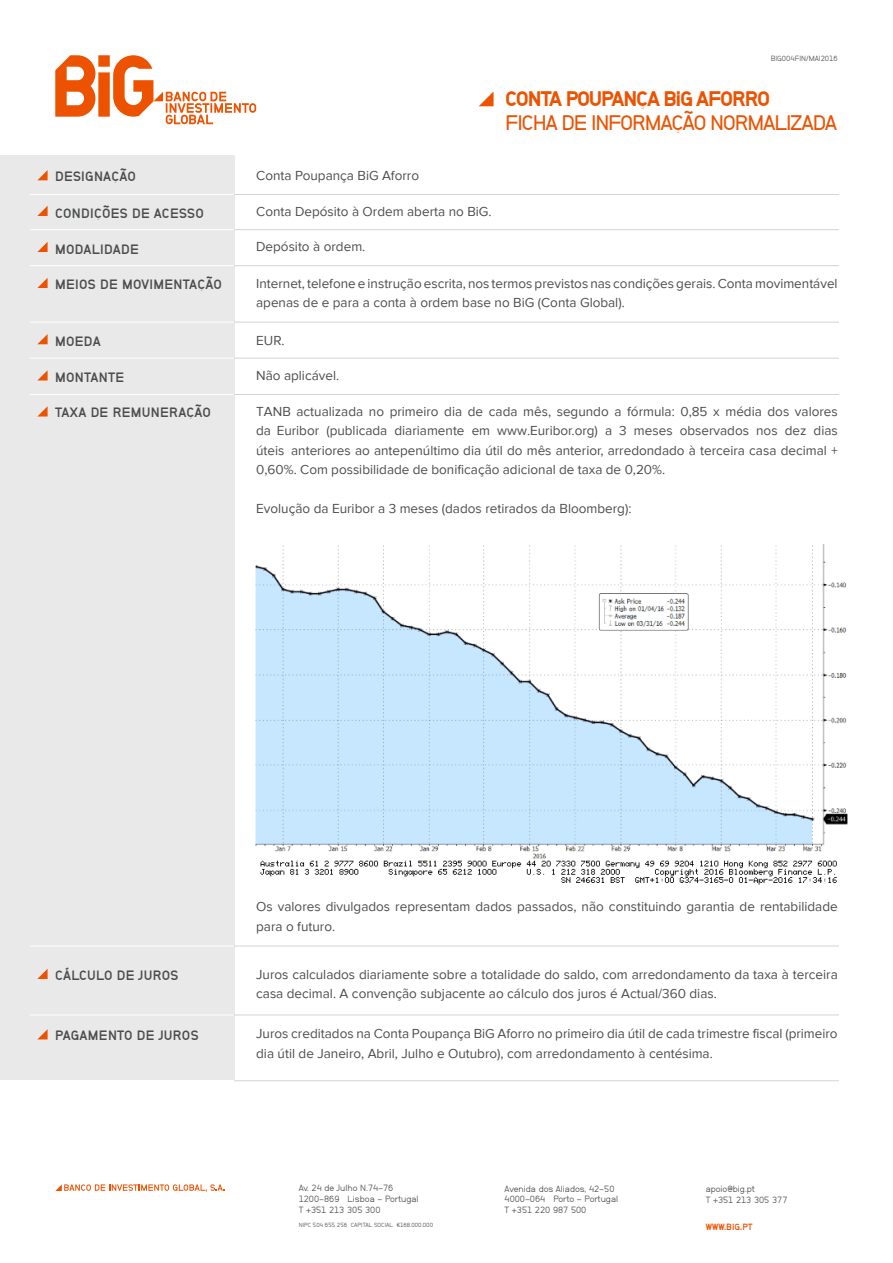
<style>
.page{position:relative;width:893px;height:1263px;background:#fff}
.page>*{position:absolute;margin:0;border:0;box-sizing:border-box;transform-origin:0 0}
.t1{font:21px "Neubau Grotesk Hal";letter-spacing:-.055em;color:#ed5200}
.t2{font:21px "Neubau Grotesk Sch";letter-spacing:-.055em;color:#ed5200}
.t3{font:13.5px/19.5px "Proxima Nova";color:#4b4c4d}
.t4{font:13.5px "Neubau Grotesk Fet";letter-spacing:.02em;color:#4b4c4d}
.t5{font:9px "Neubau Grotesk Nor";color:#4b4c4d}
.t6{font:9px "Neubau Grotesk Fet";letter-spacing:.015em;color:#ed5200}
.t7{font:7.5px "Neubau Grotesk Nor";color:#4b4c4d}
.t8{font:6px "Neubau Grotesk Nor";color:#4b4c4d}
</style>
<div class="page">
<div style="left:0;top:155px;width:235px;height:925px;background:#e9e9e9"></div>
<svg style="left:55px;top:55px;width:201px;height:69px"></svg>
<svg style="left:37px;top:170px;width:11px;height:10px"></svg>
<svg style="left:37px;top:206px;width:11px;height:10px"></svg>
<svg style="left:37px;top:242px;width:11px;height:10px"></svg>
<svg style="left:37px;top:278px;width:11px;height:10px"></svg>
<svg style="left:37px;top:334px;width:11px;height:10px"></svg>
<svg style="left:38px;top:370px;width:10px;height:10px"></svg>
<svg style="left:38px;top:406px;width:10px;height:10px"></svg>
<svg style="left:37px;top:969px;width:11px;height:10px"></svg>
<svg style="left:38px;top:1029px;width:10px;height:10px"></svg>
<svg style="left:479px;top:91px;width:15px;height:15px"></svg>
<hr style="left:234px;top:194px;width:605px;height:1px;background:#231f20">
<hr style="left:234px;top:229px;width:605px;height:1px;background:#231f20">
<hr style="left:234px;top:265px;width:605px;height:1px;background:#231f20">
<hr style="left:234px;top:322px;width:605px;height:1px;background:#231f20">
<hr style="left:234px;top:358px;width:605px;height:1px;background:#231f20">
<hr style="left:234px;top:394px;width:605px;height:1px;background:#231f20">
<hr style="left:234px;top:946px;width:605px;height:1px;background:#231f20">
<hr style="left:234px;top:1015px;width:605px;height:1px;background:#231f20">
<hr style="left:234px;top:1080px;width:605px;height:1px;background:#231f20">
<hr style="left:30px;top:229px;width:204px;height:1px;background:#fff">
<hr style="left:30px;top:194px;width:204px;height:1px;background:#fff">
<hr style="left:30px;top:265px;width:204px;height:1px;background:#fff">
<hr style="left:30px;top:322px;width:204px;height:1px;background:#fff">
<hr style="left:30px;top:358px;width:204px;height:1px;background:#fff">
<hr style="left:30px;top:394px;width:204px;height:1px;background:#fff">
<hr style="left:30px;top:946px;width:204px;height:1px;background:#fff">
<hr style="left:30px;top:1015px;width:204px;height:1px;background:#fff">
<svg style="left:55px;top:1184px;width:169px;height:8px"></svg>
<img style="left:255px;top:544px;width:593px;height:341px">
<p class="t4" style="left:55px;top:168px;width:82px">DESIGNAÇÃO</p>
<p class="t4" style="left:55px;top:205px;width:150px">CONDIÇÕES DE ACESSO</p>
<p class="t4" style="left:55px;top:241px;width:85px">MODALIDADE</p>
<p class="t4" style="left:55px;top:276px;width:168px">MEIOS DE MOVIMENTAÇÃO</p>
<p class="t4" style="left:55px;top:333px;width:47px">MOEDA</p>
<p class="t4" style="left:55px;top:369px;width:71px">MONTANTE</p>
<p class="t4" style="left:55px;top:404px;width:157px">TAXA DE REMUNERAÇÃO</p>
<p class="t7" style="left:771px;top:54px;width:68px">BIG004FIN/MAI2016</p>
<p class="t2" style="left:505px;top:85px;width:267px">CONTA POUPANÇA BiG AFORRO</p>
<p class="t1" style="left:505px;top:110px;width:334px">FICHA DE INFORMAÇÃO NORMALIZADA</p>
<p class="t3" style="left:256px;top:166px;width:164px">Conta Poupança BiG Aforro</p>
<p class="t3" style="left:256px;top:202px;width:237px">Conta Depósito à Ordem aberta no BiG.</p>
<p class="t3" style="left:256px;top:237px;width:111px">Depósito à ordem.</p>
<p class="t3" style="left:256px;top:274px;width:583px">Internet, telefone e instrução escrita, nos termos previstos nas condições gerais. Conta movimentável apenas de e para a conta à ordem base no BiG (Conta Global).</p>
<p class="t3" style="left:256px;top:331px;width:30px">EUR.</p>
<p class="t3" style="left:256px;top:366px;width:84px">Não aplicável.</p>
<p class="t3" style="left:256px;top:402px;width:583px;text-align:justify">TANB actualizada no primeiro dia de cada mês, segundo a fórmula: 0,85 x média dos valores da Euribor (publicada diariamente em www.Euribor.org) a 3 meses observados nos dez dias úteis anteriores ao antepenúltimo dia útil do mês anterior, arredondado à terceira casa decimal + 0,60%. Com possibilidade de bonificação adicional de taxa de 0,20%.</p>
<p class="t3" style="left:256px;top:499px;width:377px">Evolução da Euribor a 3 meses (dados retirados da Bloomberg):</p>
<p class="t4" style="left:55px;top:967px;width:125px">CÁLCULO DE JUROS</p>
<p class="t4" style="left:55px;top:1027px;width:145px">PAGAMENTO DE JUROS</p>
<p class="t3" style="left:256px;top:897px;width:583px">Os valores divulgados representam dados passados, não constituindo garantia de rentabilidade para o futuro.</p>
<p class="t3" style="left:256px;top:964px;width:583px">Juros calculados diariamente sobre a totalidade do saldo, com arredondamento da taxa à terceira casa decimal. A convenção subjacente ao cálculo dos juros é Actual/360 dias.</p>
<p class="t3" style="left:256px;top:1024px;width:583px">Juros creditados na Conta Poupança BiG Aforro no primeiro dia útil de cada trimestre fiscal (primeiro dia útil de Janeiro, Abril, Julho e Outubro), com arredondamento à centésima.</p>
<p class="t5" style="left:299px;top:1183px;width:96px">Av. 24 de Julho N.74-76</p>
<p class="t5" style="left:299px;top:1194px;width:121px">1200-869 Lisboa - Portugal</p>
<p class="t5" style="left:299px;top:1204px;width:83px">T +351 213 305 300</p>
<p class="t8" style="left:299px;top:1222px;width:136px">NIPC 504 655 256 CAPITAL SOCIAL €168.000.000</p>
<p class="t5" style="left:505px;top:1183px;width:111px">Avenida dos Aliados, 42-50</p>
<p class="t5" style="left:505px;top:1194px;width:115px">4000-064 Porto - Portugal</p>
<p class="t5" style="left:505px;top:1205px;width:83px">T +351 220 987 500</p>
<p class="t5" style="left:706px;top:1183px;width:51px">apoio@big.pt</p>
<p class="t5" style="left:706px;top:1194px;width:83px">T +351 213 305 377</p>
<p class="t6" style="left:706px;top:1221px;width:49px">WWW.BiG.PT</p>
</div>
